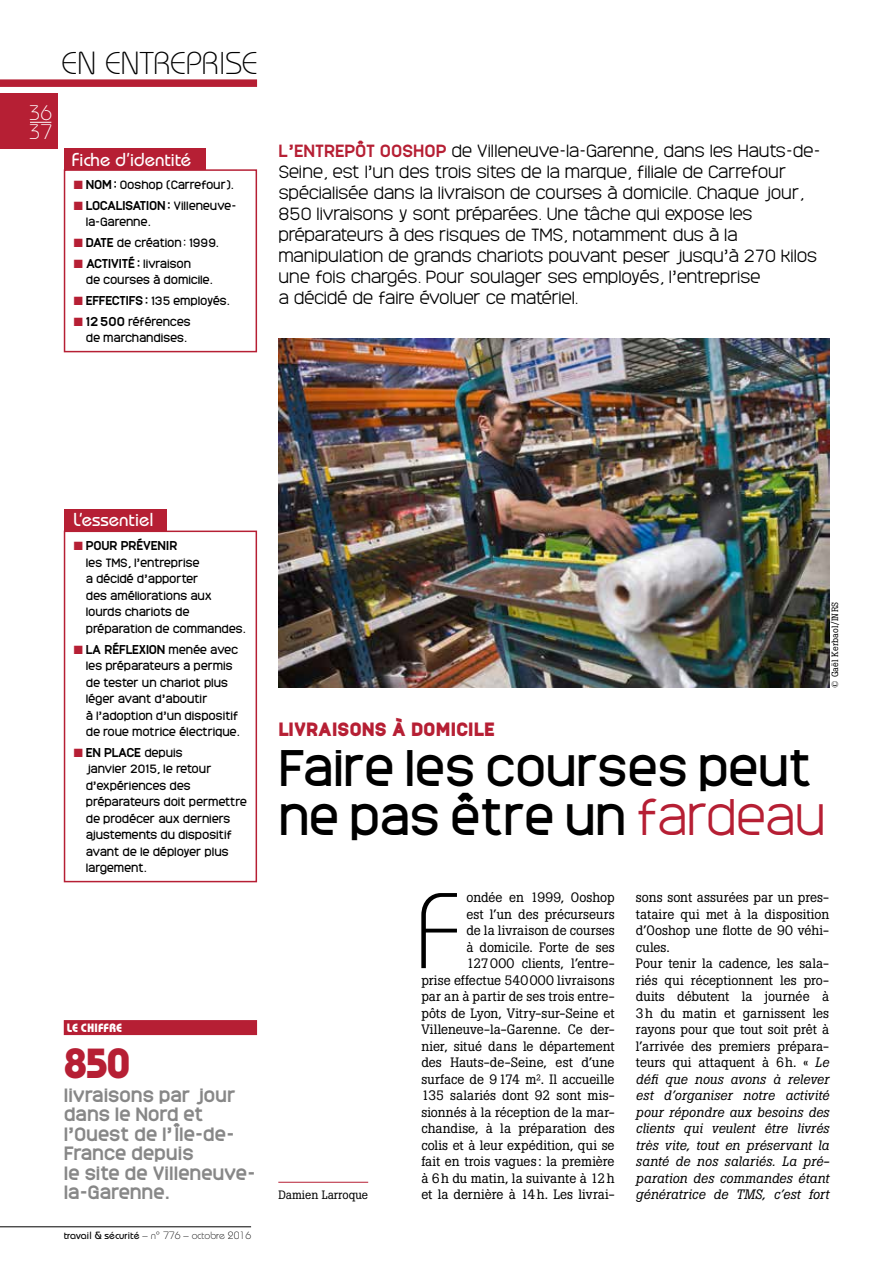
<style>
.page{position:relative;width:893px;height:1263px;background:#fff}
.page>*{position:absolute;margin:0;border:0;box-sizing:border-box;transform-origin:0 0}
.t1{font:300 107.25px "Bauhaus";color:#000}
.t2{font:48px/49.5px "Monark";letter-spacing:-.025em;color:#000}
.t3{font:700 42px "Bauhaus";color:#b61f34}
.t4{font:300 31.5px "Bauhaus";letter-spacing:-.015em;color:#000}
.t5{font:300 21px/19.5px "Bauhaus";color:#fff}
.t6{font:500 18.75px "Bauhaus";letter-spacing:-.01em;color:#fff}
.t7{font:700 18px/19.5px "Monark";letter-spacing:-.02em;color:#878787}
.t8{font:900 18px "Monark";letter-spacing:-.015em;color:#b61f34}
.t9{font:300 16.5px/21px "Monark";letter-spacing:-.02em;color:#000}
.t10{font:13.5px/16.5px "Boton";color:#000;text-align:right}
.t11{font:700 12px "Monark";letter-spacing:-.035em;color:#000}
.t12{font:12px "Boton";color:#000}
.t13{font:700 12px "Bauhaus";letter-spacing:.01em;color:#fff}
.t14{font:11.25px/16.5px "Monark";letter-spacing:-.02em;color:#000}
.t15{font:300 10.5px "Bauhaus";color:#000}
.t16{font:9px "Boton";letter-spacing:.015em;color:#000}
.s1{color:#b61f34}
.s2{font-weight:700;font-size:12px}
.s3{font-weight:400;font-size:11.25px}
.s4{font-weight:700;color:#b61f34}
.s5{font-weight:500}
.s6{font-weight:300;color:#b61f34}
.s7{font-style:italic}
</style>
<div class="page">
<div style="left:0;top:79px;width:257px;height:8px;background:#b61f34"></div>
<div style="left:0;top:93px;width:57px;height:56px;background:#b61f34"></div>
<hr style="left:0;top:1226px;width:251px;height:1px;background:#000">
<svg style="left:30px;top:122px;width:21px;height:1px"></svg>
<div style="left:64px;top:531px;width:193px;height:351px;border:2px solid #b61f34"></div>
<div style="left:64px;top:509px;width:103px;height:22px;background:#b61f34"></div>
<div style="left:64px;top:149px;width:141px;height:21px;background:#b61f34"></div>
<div style="left:64px;top:169px;width:193px;height:183px;border:2px solid #b61f34"></div>
<div style="left:64px;top:1020px;width:193px;height:15px;background:#b61f34"></div>
<hr style="left:278px;top:1182px;width:90px;height:1px;background:#b61f34">
<img style="left:278px;top:338px;width:551px;height:350px">
<h3 class="t4" style="left:62px;top:45px;width:198px">EN ENTREPRISE</h3>
<h3 class="t5" style="left:29px;top:102px;width:25px">36<br>37</h3>
<h3 class="t6" style="left:72px;top:149px;width:121px">Fiche d’identité</h3>
<p class="t14" style="left:74px;top:176px;width:161px"><span class="s1">■</span> <span class="s2">NOM :</span> Ooshop (Carrefour).</p>
<p class="t11" style="left:74px;top:197px;width:164px"><span class="s1">■</span> LOCALISATION : <span class="s3">Villeneuve-</span></p>
<p class="t14" style="left:86px;top:213px;width:66px">la-Garenne.</p>
<p class="t14" style="left:74px;top:234px;width:146px"><span class="s1">■</span> <span class="s2">DATE</span> de création : 1999.</p>
<p class="t11" style="left:74px;top:255px;width:119px"><span class="s1">■</span> ACTIVITÉ : <span class="s3">livraison</span></p>
<p class="t14" style="left:86px;top:271px;width:128px">de courses à domicile.</p>
<p class="t14" style="left:74px;top:292px;width:157px"><span class="s1">■</span> <span class="s2">EFFECTIFS :</span> 135 employés.</p>
<p class="t14" style="left:86px;top:313px;width:107px;text-indent:-12px"><span class="s1">■</span> <span class="s2">12 500</span> références de marchandises.</p>
<p class="t9" style="left:278px;top:139px;width:543px"><span class="s4">L’ENTREPÔT OOSHOP</span> de Villeneuve-la-Garenne, dans les Hauts-de-Seine, est l’un des trois sites de la marque, filiale de Carrefour spécialisée dans la livraison de courses à domicile. Chaque jour, 850 livraisons y sont préparées. Une tâche qui expose les préparateurs à des risques de TMS, notamment dus à la manipulation de grands chariots pouvant peser jusqu’à 270 kilos une fois chargés. Pour soulager ses employés, l’entreprise<br>a décidé de faire évoluer ce matériel.</p>
<h3 class="t6" style="left:73px;top:508px;width:82px">L’essentiel</h3>
<p class="t11" style="left:74px;top:537px;width:105px"><span class="s1">■</span> POUR PRÉVENIR</p>
<p class="t14" style="left:86px;top:554px;width:161px">les TMS, l’entreprise<br>a décidé d’apporter<br>des améliorations aux lourds chariots de préparation de commandes.</p>
<p class="t11" style="left:74px;top:641px;width:166px"><span class="s1">■</span> LA RÉFLEXION <span class="s3">menée avec</span></p>
<p class="t14" style="left:86px;top:657px;width:155px">les préparateurs a permis de tester un chariot plus léger avant d’aboutir<br>à l’adoption d’un dispositif de roue motrice électrique.</p>
<p class="t11" style="left:74px;top:744px;width:111px"><span class="s1">■</span> EN PLACE <span class="s3">depuis</span></p>
<p class="t14" style="left:86px;top:760px;width:163px">janvier 2015, le retour d’expériences des préparateurs doit permettre de prodécer aux derniers ajustements du dispositif avant de le déployer plus largement.</p>
<p class="t13" style="left:67px;top:1020px;width:57px">LE CHIFFRE</p>
<h3 class="t3" style="left:64px;top:1037px;width:68px">850</h3>
<h3 class="t7" style="left:64px;top:1084px;width:193px">livraisons par jour dans le Nord et l’Ouest de l’Île-de-<br>France depuis<br>le site de Villeneuve&shy;la-Garenne.</h3>
<p class="t15" style="left:64px;top:1229px;width:189px"><span class="s5">travail &amp; sécurité</span> – n° 776 – octobre 2016</p>
<p class="t16" style="left:829px;top:688px;width:87px;rotate:-90deg">© Gaël Kerbaol/INRS</p>
<h3 class="t8" style="left:278px;top:717px;width:218px">LIVRAISONS À DOMICILE</h3>
<h2 class="t2" style="left:278px;top:741px;width:549px">Faire les courses peut ne pas être un <span class="s6">fardeau</span></h2>
<p class="t12" style="left:278px;top:1188px;width:91px">Damien Larroque</p>
<p class="t10" style="left:421px;top:889px;width:195px">ondée en 1999, Ooshop<br>est l’un des précurseurs<br>de la livraison de courses<br>à domicile. Forte de ses<br>127000 clients, l’entre-<br>prise effectue 540000 livraisons par an à partir de ses trois entre&shy;pôts de Lyon, Vitry-sur-Seine et<br>Villeneuve-la-Garenne. Ce der&shy;nier, situé dans le département des Hauts-de-Seine, est d’une surface de 9174 m². Il accueille<br>135 salariés dont 92 sont mis&shy;sionnés à la réception de la mar&shy;chandise, à la préparation des colis et à leur expédition, qui se fait en trois vagues: la première à 6h du matin, la suivante à 12h et la dernière à 14h. Les livrai-</p>
<p class="t10" style="left:636px;top:889px;width:195px;text-align:left">sons sont assurées par un pres&shy;tataire qui met à la disposition d’Ooshop une flotte de 90 véhi&shy;cules.<br>Pour tenir la cadence, les sala&shy;riés qui réceptionnent les pro&shy;duits débutent la journée à<br>3h du matin et garnissent les rayons pour que tout soit prêt à l’arrivée des premiers prépara&shy;teurs qui attaquent à 6h. « <span class="s7">Le défi que nous avons à relever est d’organiser notre activité pour répondre aux besoins des clients qui veulent être livrés très vite, tout en préservant la santé de nos salariés. La pré&shy;paration des commandes étant génératrice de TMS, c’est fort</span></p>
<h1 class="t1" style="left:414px;top:868px;width:49px">F</h1>
</div>
